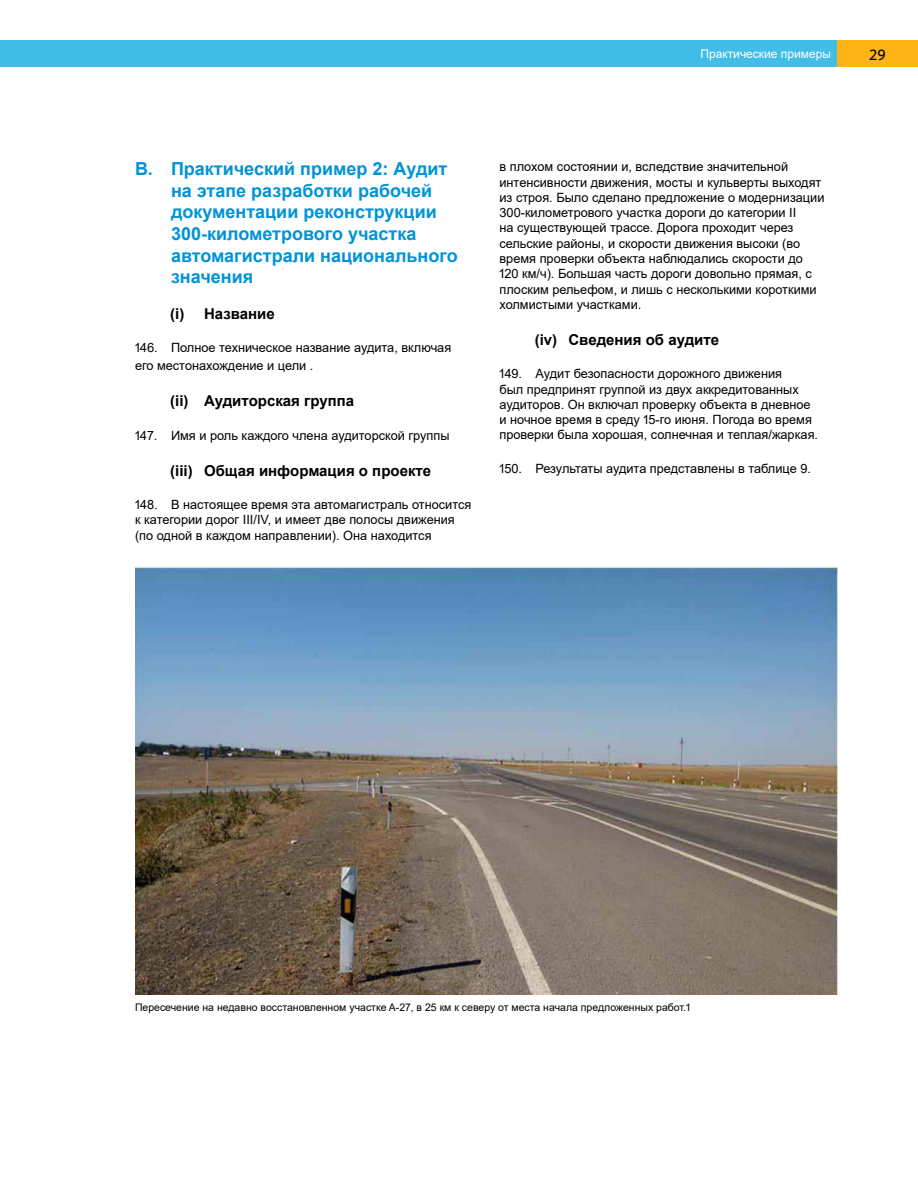
<style>
.page{position:relative;width:918px;height:1188px;background:#fff}
.page>*{position:absolute;margin:0;border:0;box-sizing:border-box;transform-origin:0 0}
.t1{font:700 18px/21.6px "Arial";color:#0093d8}
.t2{font:700 15px "Arial";color:#000}
.t3{font:15px "Ideal Sans";color:#000}
.t4{font:12.75px/15.3px "Arial";color:#000}
.t5{font:12px "Arial";color:#fff}
.t6{font:10.5px "Arial";color:#000}
</style>
<div class="page">
<div style="left:836px;top:40px;width:82px;height:28px;background:#fcb515"></div>
<div style="left:0;top:40px;width:837px;height:28px;background:#41bee8"></div>
<img style="left:135px;top:567px;width:703px;height:428px">
<p class="t5" style="left:700px;top:46px;width:132px">Практические примеры</p>
<p class="t3" style="left:869px;top:43px;width:18px">29</p>
<h1 class="t1" style="left:171px;top:158px;width:288px;text-indent:-36px">B. Практический пример 2: Аудит на этапе разработки рабочей документации реконструкции<br>300-километрового участка автомагистрали национального значения</h1>
<p class="t2" style="left:170px;top:303px;width:106px">(i) Название</p>
<p class="t4" style="left:135px;top:339px;width:318px;line-height:18px">146. Полное техническое название аудита, включая его местонахождение и цели .</p>
<p class="t2" style="left:170px;top:391px;width:185px">(ii) Аудиторская группа</p>
<p class="t4" style="left:135px;top:427px;width:316px">147. Имя и роль каждого члена аудиторской группы</p>
<p class="t2" style="left:170px;top:460px;width:262px">(iii) Общая информация о проекте</p>
<p class="t4" style="left:135px;top:497px;width:338px">148. В настоящее время эта автомагистраль относится к категории дорог III/IV, и имеет две полосы движения (по одной в каждом направлении). Она находится</p>
<p class="t4" style="left:500px;top:159px;width:326px">в плохом состоянии и, вследствие значительной интенсивности движения, мосты и кульверты выходят из строя. Было сделано предложение о модернизации 300-километрового участка дороги до категории II<br>на существующей трассе. Дорога проходит через сельские районы, и скорости движения высоки (во время проверки объекта наблюдались скорости до 120 км/ч). Большая часть дороги довольно прямая, с плоским рельефом, и лишь с несколькими короткими холмистыми участками.</p>
<p class="t2" style="left:535px;top:329px;width:186px">(iv) Сведения об аудите</p>
<p class="t4" style="left:500px;top:366px;width:320px">149. Аудит безопасности дорожного движения<br>был предпринят группой из двух аккредитованных аудиторов. Он включал проверку объекта в дневное и ночное время в среду 15-го июня. Погода во время проверки была хорошая, солнечная и теплая/жаркая.</p>
<p class="t4" style="left:500px;top:461px;width:313px">150. Результаты аудита представлены в таблице 9.</p>
<p class="t6" style="left:135px;top:1000px;width:557px">Пересечение на недавно восстановленном участке A-27, в 25 км к северу от места начала предложенных работ.1</p>
</div>
